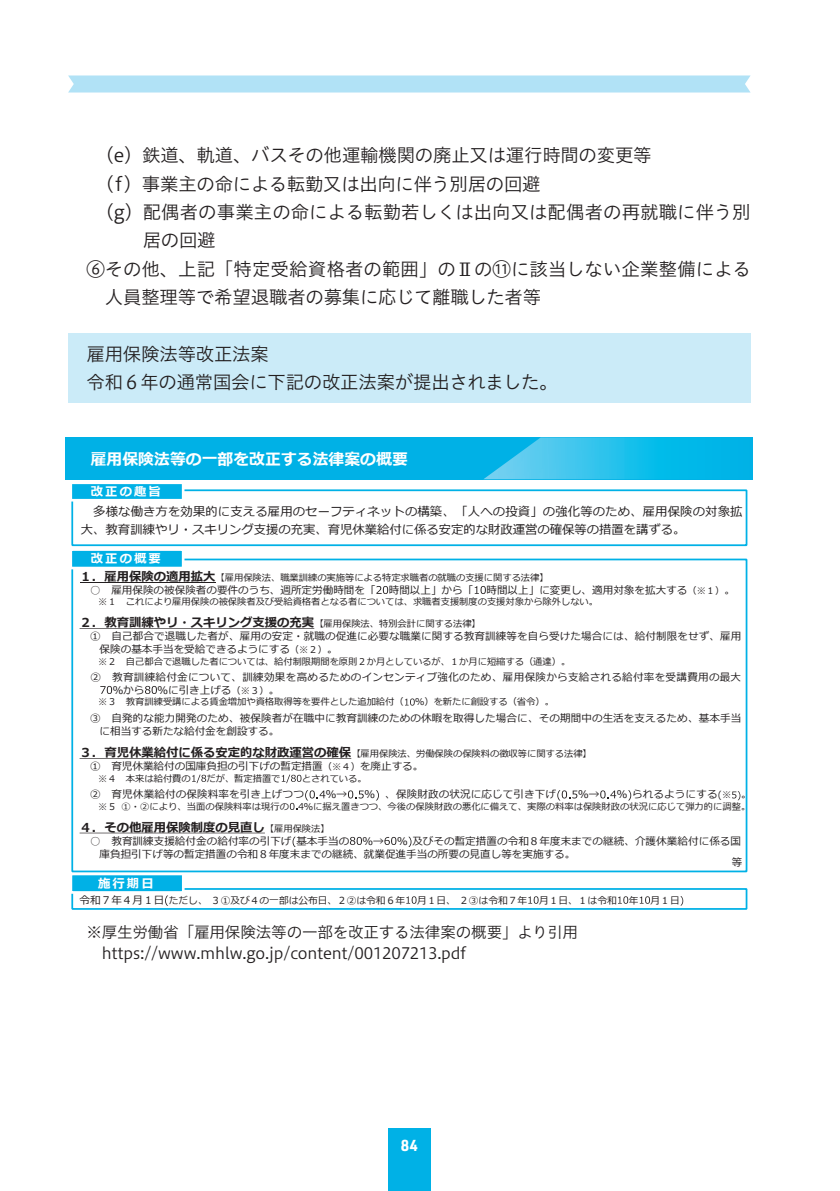
<style>
.page{position:relative;width:840px;height:1191px;background:#fff}
.page>*{position:absolute;margin:0;border:0;box-sizing:border-box;transform-origin:0 0}
.t1{font:18.4px/28.4px "Hiragino UD Sans Std N W3";letter-spacing:-.01em;color:#231f20}
.t2{font:700 15.8px "Meiryo";color:#fff}
.t3{font:15.6px/21.2px "Hiragino UD Sans Std N W3";letter-spacing:-.015em;color:#231f20}
.t4{font:700 15.6px "URWDIN";color:#fff}
.t5{font:12.4px/18px "Meiryo";letter-spacing:.005em;color:#231f20}
.t6{font:700 12.4px "Meiryo";color:#231f20}
.t7{font:700 12.4px "Meiryo";letter-spacing:.17em;color:#fff}
.t8{font:10.6px/12.6px "Meiryo";letter-spacing:.01em;color:#231f20}
.t9{font:10.6px/12.6px "Meiryo";letter-spacing:.03em;color:#231f20}
.t10{font:9.8px "Meiryo";color:#231f20}
.t11{font:9.2px "Meiryo";color:#231f20}
.s1{font-family:"Gothic BBB Pro";font-weight:500}
.s2{font-weight:700;font-size:12.4px}
.s3{font-size:9.2px}
.s4{font-weight:400;font-size:9.2px}
.s5{font-size:9.4px}
.s6{font-size:10.6px}
</style>
<div class="page">
<div style="left:388px;top:1128px;width:42px;height:63px;background:#00b1e6"></div>
<div style="left:68px;top:75px;width:682px;height:17px;background:#b1e2f6"></div>
<div style="left:68px;top:333px;width:682px;height:70px;background:#cbebf8"></div>
<div style="left:66px;top:437px;width:686px;height:42px;background:#00b1e6"></div>
<img style="left:484px;top:437px;width:180px;height:42px">
<div style="left:71px;top:489px;width:676px;height:57px;border:2px solid #00b1e6"></div>
<div style="left:71px;top:888px;width:676px;height:21px;border:2px solid #00b1e6"></div>
<div style="left:71px;top:874px;width:112px;height:18px;background:#00b1e6"></div>
<div style="left:69px;top:872px;width:115px;height:21px;border:3px solid #fff"></div>
<hr style="left:80px;top:582px;width:135px;height:1px;background:#231f20">
<svg style="left:376px;top:586px;width:12px;height:8px"></svg>
<svg style="left:474px;top:586px;width:11px;height:8px"></svg>
<svg style="left:80px;top:628px;width:234px;height:1px"></svg>
<svg style="left:100px;top:686px;width:12px;height:8px"></svg>
<svg style="left:145px;top:686px;width:12px;height:8px"></svg>
<svg style="left:405px;top:698px;width:9px;height:7px"></svg>
<svg style="left:80px;top:758px;width:271px;height:1px"></svg>
<svg style="left:192px;top:774px;width:14px;height:9px"></svg>
<svg style="left:282px;top:774px;width:19px;height:9px"></svg>
<svg style="left:348px;top:790px;width:15px;height:8px"></svg>
<svg style="left:376px;top:790px;width:3px;height:10px"></svg>
<svg style="left:557px;top:790px;width:20px;height:10px"></svg>
<svg style="left:600px;top:790px;width:16px;height:8px"></svg>
<svg style="left:628px;top:790px;width:3px;height:10px"></svg>
<svg style="left:732px;top:791px;width:8px;height:9px"></svg>
<svg style="left:290px;top:790px;width:35px;height:20px"></svg>
<svg style="left:80px;top:832px;width:185px;height:1px"></svg>
<svg style="left:292px;top:836px;width:3px;height:11px"></svg>
<svg style="left:350px;top:837px;width:12px;height:8px"></svg>
<svg style="left:384px;top:837px;width:12px;height:8px"></svg>
<svg style="left:408px;top:836px;width:3px;height:11px"></svg>
<svg style="left:165px;top:895px;width:3px;height:10px"></svg>
<svg style="left:406px;top:896px;width:10px;height:7px"></svg>
<svg style="left:528px;top:896px;width:10px;height:7px"></svg>
<svg style="left:618px;top:896px;width:10px;height:7px"></svg>
<svg style="left:639px;top:896px;width:10px;height:7px"></svg>
<div style="left:71px;top:558px;width:676px;height:314px;border:2px solid #00b1e6"></div>
<div style="left:71px;top:549px;width:112px;height:19px;background:#00b1e6"></div>
<div style="left:69px;top:548px;width:115px;height:21px;border:3px solid #fff"></div>
<div style="left:71px;top:483px;width:112px;height:17px;background:#00b1e6"></div>
<div style="left:69px;top:481px;width:115px;height:20px;border:3px solid #fff"></div>
<h1 class="t1" style="left:95px;top:140px;width:557px">（e）鉄道、軌道、バスその他運輸機関の廃止又は運行時間の変更等</h1>
<h1 class="t1" style="left:95px;top:168px;width:446px">（f）事業主の命による転勤又は出向に伴う別居の回避</h1>
<h1 class="t1" style="left:95px;top:197px;width:656px">（g） 配偶者の事業主の命による転勤若しくは出向又は配偶者の再就職に伴う別</h1>
<h1 class="t1" style="left:143px;top:225px;width:74px">居の回避</h1>
<h1 class="t1" style="left:86px;top:253px;width:665px">⑥ その他、上記「特定受給資格者の範囲」の<span class="s1">Ⅱ</span>の⑪に該当しない企業整備による</h1>
<h1 class="t1" style="left:105px;top:282px;width:437px">人員整理等で希望退職者の募集に応じて離職した者等</h1>
<h1 class="t1" style="left:86px;top:338px;width:472px">雇用保険法等改正法案<br>令和６年の通常国会に下記の改正法案が提出されました。</h1>
<h2 class="t2" style="left:91px;top:448px;width:318px">雇用保険法等の一部を改正する法律案の概要</h2>
<p class="t7" style="left:91px;top:483px;width:72px">改正の趣旨</p>
<p class="t5" style="left:81px;top:503px;width:662px;text-indent:12px">多様な働き方を効果的に支える雇用のセーフティネットの構築、「人への投資」の強化等のため、雇用保険の対象拡大、教育訓練やリ・スキリング支援の充実、育児休業給付に係る安定的な財政運営の確保等の措置を講ずる。</p>
<p class="t11" style="left:80px;top:571px;width:470px"><span class="s2">１．雇用保険の適用拡大</span>【雇用保険法、職業訓練の実施等による特定求職者の就職の支援に関する法律】</p>
<p class="t8" style="left:90px;top:584px;width:646px">○ 雇用保険の被保険者の要件のうち、週所定労働時間を「 時間以上」から「 時間以上」に変更し、適用対象を拡大する<span class="s3">（※１）</span>。</p>
<p class="t11" style="left:98px;top:595px;width:501px">※１ これにより雇用保険の被保険者及び受給資格者となる者については、求職者支援制度の支援対象から除外しない。</p>
<p class="t6" style="left:80px;top:614px;width:402px">２．教育訓練やリ・スキリング支援の充実<span class="s4">【雇用保険法、特別会計に関する法律】</span></p>
<p class="t8" style="left:99px;top:631px;width:642px;text-indent:-9px">① 自己都合で退職した者が、雇用の安定・就職の促進に必要な職業に関する教育訓練等を自ら受けた場合には、給付制限をせず、雇用保険の基本手当を受給できるようにする<span class="s5">（※２）</span>。</p>
<p class="t11" style="left:98px;top:655px;width:473px">※２ 自己都合で退職した者については、給付制限期間を原則２か月としているが、１か月に短縮する（通達）。</p>
<p class="t9" style="left:113px;top:671px;width:629px;text-indent:-22px">② 教育訓練給付金について、訓練効果を高めるためのインセンティブ強化のため、雇用保険から支給される給付率を受講費用の最大％から ％に引き上げる<span class="s3">（※３）</span>。</p>
<p class="t11" style="left:98px;top:695px;width:457px">※３ 教育訓練受講による賃金増加や資格取得等を要件とした追加給付（ ％）を新たに創設する（省令）。</p>
<p class="t8" style="left:99px;top:712px;width:642px;text-indent:-9px">③ 自発的な能力開発のため、被保険者が在職中に教育訓練のための休暇を取得した場合に、その期間中の生活を支えるため、基本手当に相当する新たな給付金を創設する。</p>
<p class="t11" style="left:80px;top:747px;width:513px"><span class="s2">３．育児休業給付に係る安定的な財政運営の確保</span>【雇用保険法、労働保険の保険料の徴収等に関する法律】</p>
<p class="t8" style="left:90px;top:760px;width:334px">① 育児休業給付の国庫負担の引下げの暫定措置<span class="s3">（※４）</span>を廃止する。</p>
<p class="t11" style="left:98px;top:772px;width:94px">※４ 本来は給付費の</p>
<p class="t11" style="left:206px;top:772px;width:75px">だが、暫定措置で</p>
<p class="t11" style="left:302px;top:772px;width:66px">とされている。</p>
<p class="t8" style="left:90px;top:788px;width:215px">② 育児休業給付の保険料率を引き上げつつ</p>
<p class="t8" style="left:326px;top:788px;width:23px">％→</p>
<p class="t8" style="left:364px;top:788px;width:193px">％ 、保険財政の状況に応じて引き下げ</p>
<p class="t8" style="left:578px;top:788px;width:23px">％→</p>
<p class="t8" style="left:616px;top:788px;width:136px">％られるようにする<span class="s3">(※</span> 。</p>
<p class="t11" style="left:98px;top:800px;width:192px">※５ ①・②により、当面の保険料率は現行の</p>
<p class="t11" style="left:304px;top:800px;width:448px">％に据え置きつつ、今後の保険財政の悪化に備えて、実際の料率は保険財政の状況に応じて弾力的に調整。</p>
<p class="t6" style="left:80px;top:818px;width:251px">４．その他雇用保険制度の見直し<span class="s4">【雇用保険法】</span></p>
<p class="t8" style="left:90px;top:835px;width:260px">○ 教育訓練支援給付金の給付率の引下げ基本手当の</p>
<p class="t8" style="left:362px;top:835px;width:23px">％→</p>
<p class="t7" style="left:91px;top:550px;width:72px">改正の概要</p>
<p class="t8" style="left:99px;top:835px;width:642px;text-indent:297px">％及びその暫定措置の令和８年度末までの継続、介護休業給付に係る国庫負担引下げ等の暫定措置の令和８年度末までの継続、就業促進手当の所要の見直し等を実施する。</p>
<p class="t10" style="left:80px;top:893px;width:601px"><span class="s6">令和７年４月１日</span>ただし、３①及び４の一部は公布日、２②は令和６年 月１日、２③は令和７年 月１日、１は令和 年 月１日</p>
<p class="t8" style="left:731px;top:856px;width:12px">等</p>
<p class="t7" style="left:98px;top:874px;width:57px">施行期日</p>
<h3 class="t3" style="left:86px;top:920px;width:493px">※ 厚生労働省「雇用保険法等の一部を改正する法律案の概要」より引用　https://www.mhlw.go.jp/content/001207213.pdf</h3>
<h3 class="t4" style="left:400px;top:1134px;width:18px">84</h3>
</div>
